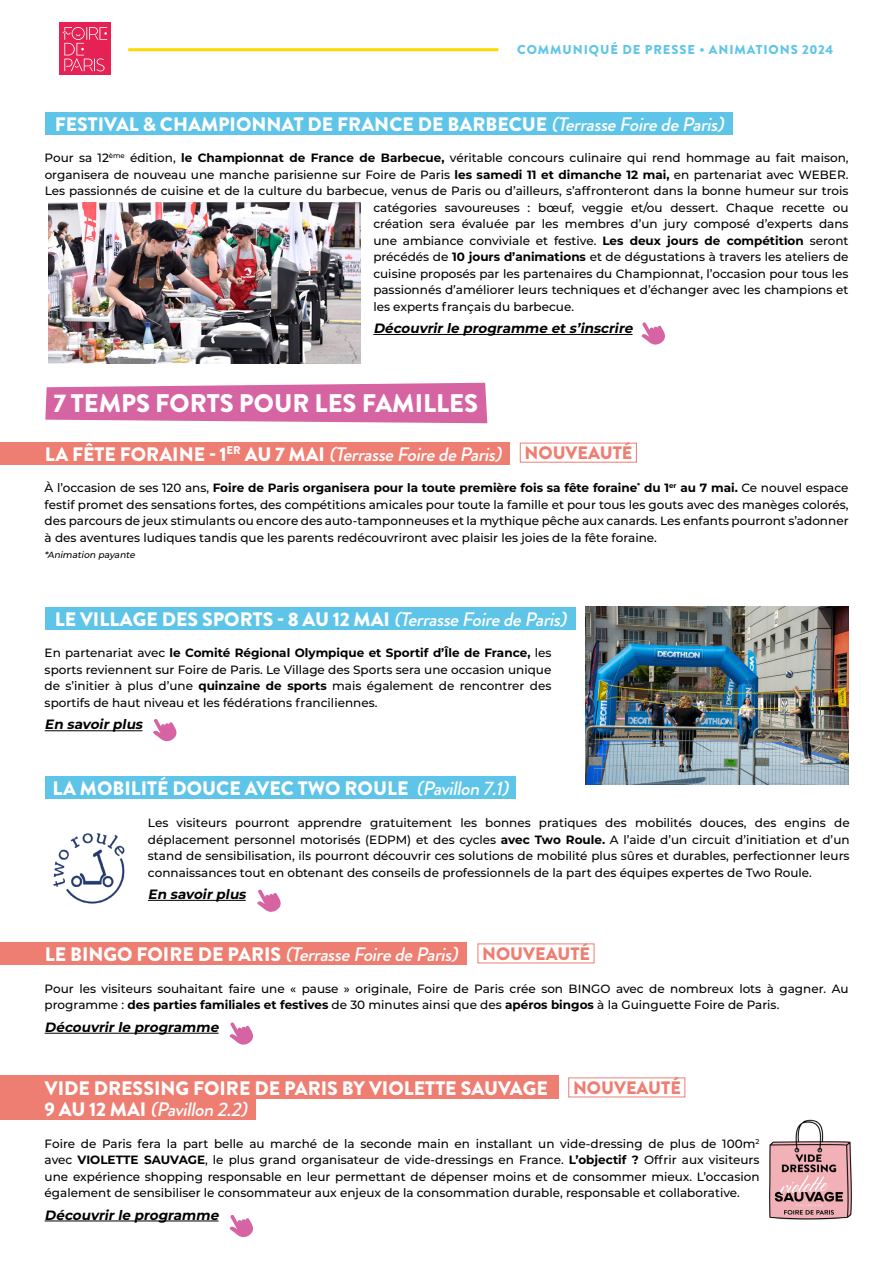
<style>
.page{position:relative;width:893px;height:1263px;background:#fff}
.page>*{position:absolute;margin:0;border:0;box-sizing:border-box;transform-origin:0 0}
.t1{font:900 25.5px "Brandon Grotesque";color:#fff}
.t2{font:900 19.5px/21px "Brandon Grotesque";color:#fff}
.t3{font:italic 500 19.5px "Brandon Grotesque";color:#fff}
.t4{font:900 18px "Brandon Grotesque";color:#ef7e72}
.t5{font:italic 700 13.5px "Montserrat";color:#000}
.t6{font:900 12.9px "Brandon Grotesque";letter-spacing:.07em;color:#5ec5e8}
.t7{font:500 12px/16.5px "Montserrat";color:#000;text-align:justify}
.t8{font:italic 500 9px "Montserrat";color:#000}
.s1{font-weight:500;font-style:italic}
.s2{font-weight:700}
.s3{font-weight:900;font-style:normal}
</style>
<div class="page">
<img style="left:53px;top:833px;width:72px;height:71px">
<div style="left:60px;top:23px;width:51px;height:52px;background:#e62154"></div>
<svg style="left:63px;top:27px;width:44px;height:44px"></svg>
<hr style="left:128px;top:48px;width:370px;height:3px;background:#ffd800">
<div style="left:45px;top:607px;width:531px;height:23px;background:#5ec5e8"></div>
<div style="left:45px;top:776px;width:470px;height:23px;background:#5ec5e8"></div>
<div style="left:45px;top:112px;width:688px;height:22px;background:#5ec5e8"></div>
<hr style="left:373px;top:334px;width:260px;height:1px;background:#000">
<hr style="left:45px;top:730px;width:97px;height:1px;background:#000">
<hr style="left:148px;top:900px;width:98px;height:1px;background:#000">
<svg style="left:642px;top:322px;width:23px;height:23px"></svg>
<svg style="left:153px;top:719px;width:24px;height:22px"></svg>
<svg style="left:257px;top:889px;width:24px;height:23px"></svg>
<svg style="left:45px;top:383px;width:442px;height:40px;background:#d971aa"></svg>
<div style="left:0;top:441px;width:509px;height:23px;background:#ef7e72"></div>
<div style="left:0;top:942px;width:467px;height:23px;background:#ef7e72"></div>
<hr style="left:45px;top:1033px;width:174px;height:1px;background:#000">
<div style="left:0;top:1075px;width:558px;height:24px;background:#ef7e72"></div>
<div style="left:0;top:1096px;width:256px;height:24px;background:#ef7e72"></div>
<hr style="left:45px;top:1220px;width:174px;height:1px;background:#000">
<img style="left:769px;top:1119px;width:83px;height:101px">
<svg style="left:230px;top:1022px;width:23px;height:23px"></svg>
<svg style="left:230px;top:1215px;width:23px;height:22px"></svg>
<img style="left:48px;top:202px;width:313px;height:162px">
<div style="left:520px;top:443px;width:117px;height:20px;background:#fff;border:1px solid #ef7e72"></div>
<div style="left:477px;top:943px;width:118px;height:20px;background:#fff;border:1px solid #ef7e72"></div>
<div style="left:568px;top:1077px;width:117px;height:20px;background:#fff;border:1px solid #ef7e72"></div>
<img style="left:585px;top:607px;width:263px;height:177px">
<p class="t6" style="left:517px;top:41px;width:318px">COMMUNIQUÉ DE PRESSE • ANIMATIONS 2024</p>
<h2 class="t2" style="left:55px;top:114px;width:675px">FESTIVAL &amp; CHAMPIONNAT DE FRANCE DE BARBECUE <span class="s1">(TerrasseFoiredeParis)</span></h2>
<p class="t7" style="left:45px;top:149px;width:805px">Pour sa 12<sup>ème</sup> édition, <span class="s2">le Championnat de France de Barbecue,</span> véritable concours culinaire qui rend hommage au fait maison,</p>
<p class="t7" style="left:45px;top:166px;width:805px">organisera de nouveau une manche parisienne sur Foire de Paris <span class="s2">les samedi 11 et dimanche 12 mai,</span> en partenariat avec WEBER.</p>
<p class="t7" style="left:45px;top:182px;width:805px">Les passionnés de cuisine et de la culture du barbecue, venus de Paris ou d’ailleurs, s’affronteront dans la bonne humeur sur trois</p>
<p class="t7" style="left:373px;top:199px;width:477px">catégories savoureuses : bœuf, veggie et/ou dessert. Chaque recette ou</p>
<p class="t7" style="left:373px;top:215px;width:477px">création sera évaluée par les membres d’un jury composé d’experts dans</p>
<p class="t7" style="left:373px;top:232px;width:477px">une ambiance conviviale et festive. <span class="s2">Les deux jours de compétition</span> seront</p>
<p class="t7" style="left:373px;top:248px;width:477px">précédés de <span class="s2">10 jours d’animations</span> et de dégustations à travers les ateliers de</p>
<p class="t7" style="left:373px;top:265px;width:477px">cuisine proposés par les partenaires du Championnat, l’occasion pour tous les</p>
<p class="t7" style="left:373px;top:281px;width:477px">passionnés d’améliorer leurs techniques et d’échanger avec les champions et</p>
<p class="t7" style="left:373px;top:298px;width:202px">les experts français du barbecue.</p>
<p class="t5" style="left:373px;top:319px;width:264px">Découvrirle programme ets’inscrire</p>
<h1 class="t1" style="left:53px;top:385px;width:426px">7 TEMPS FORTS POUR LES FAMILLES</h1>
<h2 class="t3" style="left:45px;top:440px;width:463px"><span class="s3">L A F Ê T E F O R A I N E - 1</span> <sup>E</sup> <sup>R</sup> <span class="s3">A U 7 MA I</span> (TerrasseFoiredeParis)</h2>
<h3 class="t4" style="left:525px;top:440px;width:109px">NOUVEAUTÉ</h3>
<p class="t7" style="left:45px;top:479px;width:805px">À l’occasion de ses 120 ans, <span class="s2">Foire de Paris organisera pour la toute première fois sa fête foraine</span><sup>*</sup> <span class="s2">du 1</span><sup>er</sup> <span class="s2">au 7 mai.</span> Ce nouvel espace festif promet des sensations fortes, des compétitions amicales pour toute la famille et pour tous les gouts avec des manèges colorés, des parcours de jeux stimulants ou encore des auto-tamponneuses et la mythique pêche aux canards. Les enfants pourront s’adonner à des aventures ludiques tandis que les parents redécouvriront avec plaisir les joies de la fête foraine.</p>
<p class="t8" style="left:45px;top:549px;width:94px">*Animation payante</p>
<h2 class="t2" style="left:55px;top:609px;width:518px">LE VILLAGE DES SPORTS - 8 AU 12 MAI <span class="s1">(TerrasseFoiredeParis)</span></h2>
<p class="t7" style="left:45px;top:644px;width:508px">En partenariat avec <span class="s2">le Comité Régional Olympique et Sportif d’Île de France,</span> les sports reviennent sur Foire de Paris. Le Village des Sports sera une occasion unique de s’initier à plus d’une <span class="s2">quinzaine de sports</span> mais également de rencontrer des sportifs de haut niveau et les fédérations franciliennes.</p>
<p class="t5" style="left:45px;top:715px;width:103px">En savoirplus</p>
<h2 class="t2" style="left:52px;top:778px;width:462px">LA MOBILITÉ DOUCE AVEC TWO ROULE <span class="s1">(Pavillon7.1)</span></h2>
<p class="t7" style="left:148px;top:814px;width:703px">Les visiteurs pourront apprendre gratuitement les bonnes pratiques des mobilités douces, des engins de déplacement personnel motorisés (EDPM) et des cycles <span class="s2">avec Two Roule.</span> A l’aide d’un circuit d’initiation et d’un stand de sensibilisation, ils pourront découvrir ces solutions de mobilité plus sûres et durables, perfectionner leurs connaissances tout en obtenant des conseils de professionnels de la part des équipes expertes de Two Roule.</p>
<p class="t5" style="left:148px;top:884px;width:103px">En savoirplus</p>
<h2 class="t3" style="left:45px;top:941px;width:419px"><span class="s3">L E B I N G O F O I R E D E PA R I S</span> (TerrasseFoiredeParis)</h2>
<h3 class="t4" style="left:482px;top:941px;width:109px">NOUVEAUTÉ</h3>
<p class="t7" style="left:45px;top:980px;width:805px">Pour les visiteurs souhaitant faire une « pause » originale, Foire de Paris crée son BINGO avec de nombreux lots à gagner. Au programme : <span class="s2">des parties familiales et festives</span> de 30 minutes ainsi que des <span class="s2">apéros bingos</span> à la Guinguette Foire de Paris.</p>
<p class="t5" style="left:45px;top:1017px;width:179px">Découvrirle programme</p>
<h3 class="t4" style="left:573px;top:1075px;width:109px">NOUVEAUTÉ</h3>
<h2 class="t2" style="left:45px;top:1077px;width:505px">VIDE DRESSING FOIRE DE PARIS BY VIOLETTE SAUVAGE<br>9 A U 1 2 M A I <span class="s1">(Pavillon2.2)</span></h2>
<p class="t7" style="left:45px;top:1134px;width:716px">Foire de Paris fera la part belle au marché de la seconde main en installant un vide-dressing de plus de 100m<sup>2 </sup>avec <span class="s2">VIOLETTE SAUVAGE</span>, le plus grand organisateur de vide-dressings en France. <span class="s2">L’objectif ?</span> Offrir aux visiteurs une expérience shopping responsable en leur permettant de dépenser moins et de consommer mieux. L’occasion également de sensibiliser le consommateur aux enjeux de la consommation durable, responsable et collaborative.</p>
<p class="t5" style="left:45px;top:1205px;width:179px">Découvrirle programme</p>
</div>
